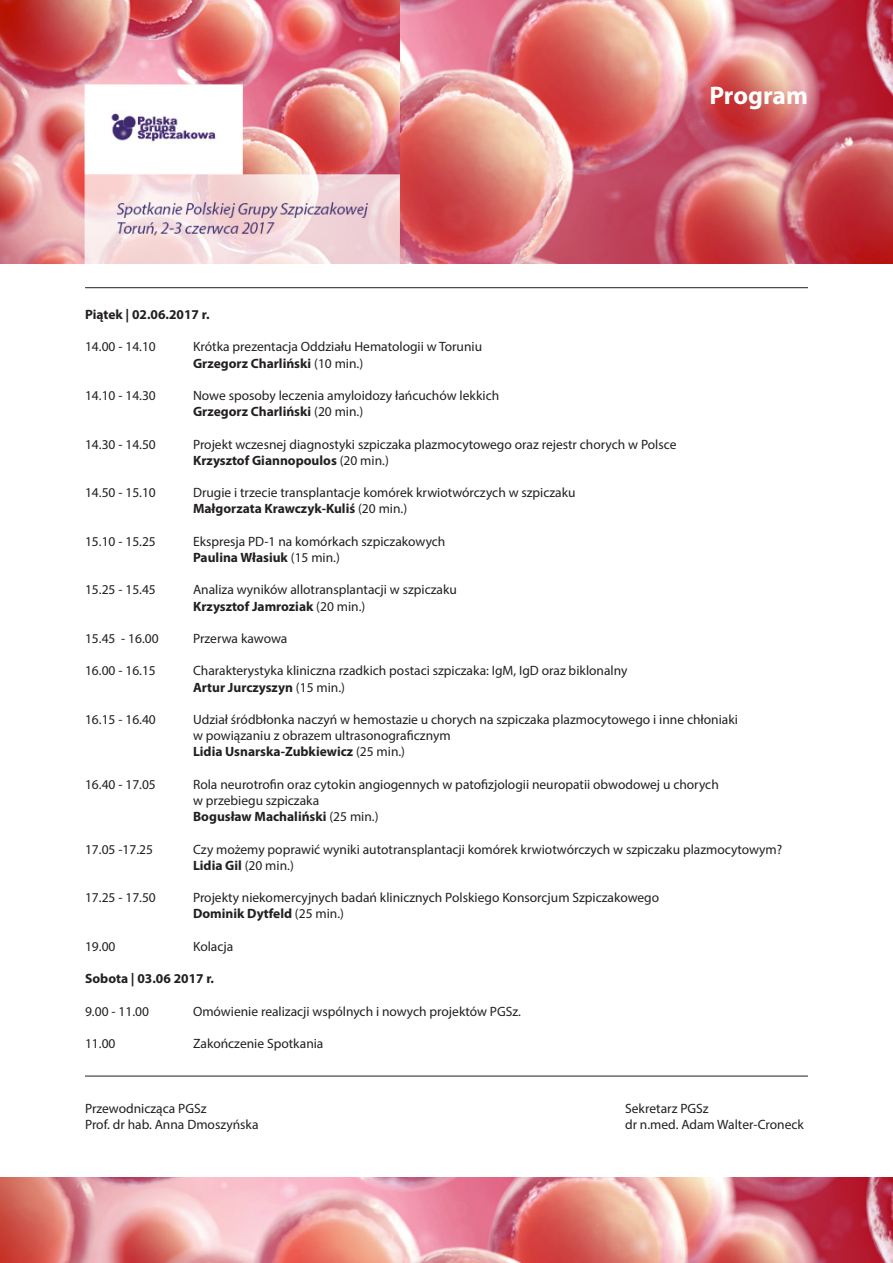
<style>
.page{position:relative;width:893px;height:1263px;background:#fff}
.page>*{position:absolute;margin:0;border:0;box-sizing:border-box;transform-origin:0 0}
.t1{font:700 25.5px "Myriad Pro";letter-spacing:-.005em;color:#fff}
.t2{font:13.5px/16.2px "Myriad Pro";color:#231f20}
.t3{font:700 13.5px "Myriad Pro";color:#231f20}
.s1{font-weight:400}
</style>
<div class="page">
<img style="left:399px;top:0;width:494px;height:264px">
<img style="left:0;top:1178px;width:893px;height:85px">
<img style="left:0;top:0;width:399px;height:264px">
<hr style="left:85px;top:1076px;width:723px;height:1px;background:#231f20">
<hr style="left:85px;top:287px;width:723px;height:1px;background:#231f20">
<p class="t1" style="left:709px;top:79px;width:100px">Program</p>
<p class="t3" style="left:85px;top:306px;width:126px">Piątek | 02.06.2017 r.</p>
<p class="t2" style="left:85px;top:338px;width:72px">14.00 - 14.10</p>
<p class="t2" style="left:193px;top:338px;width:291px">Krótka prezentacja Oddziału Hematologii w Toruniu</p>
<p class="t3" style="left:193px;top:354px;width:172px">Grzegorz Charliński <span class="s1">(10 min.)</span></p>
<p class="t2" style="left:85px;top:387px;width:72px">14.10 - 14.30</p>
<p class="t2" style="left:193px;top:387px;width:308px">Nowe sposoby leczenia amyloidozy łańcuchów lekkich</p>
<p class="t3" style="left:193px;top:403px;width:172px">Grzegorz Charliński <span class="s1">(20 min.)</span></p>
<p class="t2" style="left:85px;top:436px;width:72px">14.30 - 14.50</p>
<p class="t2" style="left:193px;top:436px;width:485px">Projekt wczesnej diagnostyki szpiczaka plazmocytowego oraz rejestr chorych w Polsce</p>
<p class="t3" style="left:193px;top:451px;width:197px">Krzysztof Giannopoulos <span class="s1">(20 min.)</span></p>
<p class="t2" style="left:85px;top:484px;width:72px">14.50 - 15.10</p>
<p class="t2" style="left:193px;top:484px;width:384px">Drugie i trzecie transplantacje komórek krwiotwórczych w szpiczaku</p>
<p class="t3" style="left:193px;top:500px;width:216px">Małgorzata Krawczyk-Kuliś <span class="s1">(20 min.)</span></p>
<p class="t2" style="left:85px;top:533px;width:72px">15.10 - 15.25</p>
<p class="t2" style="left:193px;top:533px;width:254px">Ekspresja PD-1 na komórkach szpiczakowych</p>
<p class="t3" style="left:193px;top:549px;width:148px">Paulina Własiuk <span class="s1">(15 min.)</span></p>
<p class="t2" style="left:85px;top:581px;width:72px">15.25 - 15.45</p>
<p class="t2" style="left:193px;top:581px;width:265px">Analiza wyników allotransplantacji w szpiczaku</p>
<p class="t3" style="left:193px;top:597px;width:174px">Krzysztof Jamroziak <span class="s1">(20 min.)</span></p>
<p class="t2" style="left:85px;top:630px;width:75px">15.45 - 16.00</p>
<p class="t2" style="left:193px;top:630px;width:96px">Przerwa kawowa</p>
<p class="t2" style="left:85px;top:662px;width:72px">16.00 - 16.15</p>
<p class="t2" style="left:193px;top:662px;width:436px">Charakterystyka kliniczna rzadkich postaci szpiczaka: IgM, IgD oraz biklonalny</p>
<p class="t3" style="left:193px;top:678px;width:153px">Artur Jurczyszyn <span class="s1">(15 min.)</span></p>
<p class="t2" style="left:85px;top:711px;width:72px">16.15 - 16.40</p>
<p class="t2" style="left:193px;top:711px;width:547px">Udział śródbłonka naczyń w hemostazie u chorych na szpiczaka plazmocytowego i inne chłoniaki w powiązaniu z obrazem ultrasonograficznym</p>
<p class="t3" style="left:193px;top:743px;width:214px">Lidia Usnarska-Zubkiewicz <span class="s1">(25 min.)</span></p>
<p class="t2" style="left:85px;top:776px;width:72px">16.40 - 17.05</p>
<p class="t2" style="left:193px;top:776px;width:527px">Rola neurotrofin oraz cytokin angiogennych w patofizjologii neuropatii obwodowej u chorych</p>
<p class="t2" style="left:193px;top:792px;width:128px">w przebiegu szpiczaka</p>
<p class="t3" style="left:193px;top:808px;width:187px">Bogusław Machaliński <span class="s1">(25 min.)</span></p>
<p class="t2" style="left:85px;top:841px;width:69px">17.05 -17.25</p>
<p class="t2" style="left:193px;top:841px;width:591px">Czy możemy poprawić wyniki autotransplantacji komórek krwiotwórczych w szpiczaku plazmocytowym?</p>
<p class="t3" style="left:193px;top:856px;width:102px">Lidia Gil <span class="s1">(20 min.)</span></p>
<p class="t2" style="left:85px;top:889px;width:72px">17.25 - 17.50</p>
<p class="t2" style="left:193px;top:889px;width:468px">Projekty niekomercyjnych badań klinicznych Polskiego Konsorcjum Szpiczakowego</p>
<p class="t3" style="left:193px;top:905px;width:152px">Dominik Dytfeld <span class="s1">(25 min.)</span></p>
<p class="t2" style="left:85px;top:938px;width:32px">19.00</p>
<p class="t2" style="left:193px;top:938px;width:42px">Kolacja</p>
<p class="t3" style="left:85px;top:970px;width:131px">Sobota | 03.06 2017 r.</p>
<p class="t2" style="left:85px;top:1003px;width:65px">9.00 - 11.00</p>
<p class="t2" style="left:193px;top:1003px;width:329px">Omówienie realizacji wspólnych i nowych projektów PGSz.</p>
<p class="t2" style="left:85px;top:1035px;width:32px">11.00</p>
<p class="t2" style="left:193px;top:1035px;width:132px">Zakończenie Spotkania</p>
<p class="t2" style="left:85px;top:1100px;width:123px">Przewodnicząca PGSz</p>
<p class="t2" style="left:625px;top:1100px;width:85px">Sekretarz PGSz</p>
<p class="t2" style="left:85px;top:1116px;width:175px">Prof. dr hab. Anna Dmoszyńska</p>
<p class="t2" style="left:625px;top:1116px;width:180px">dr n.med. Adam Walter-Croneck</p>
</div>
